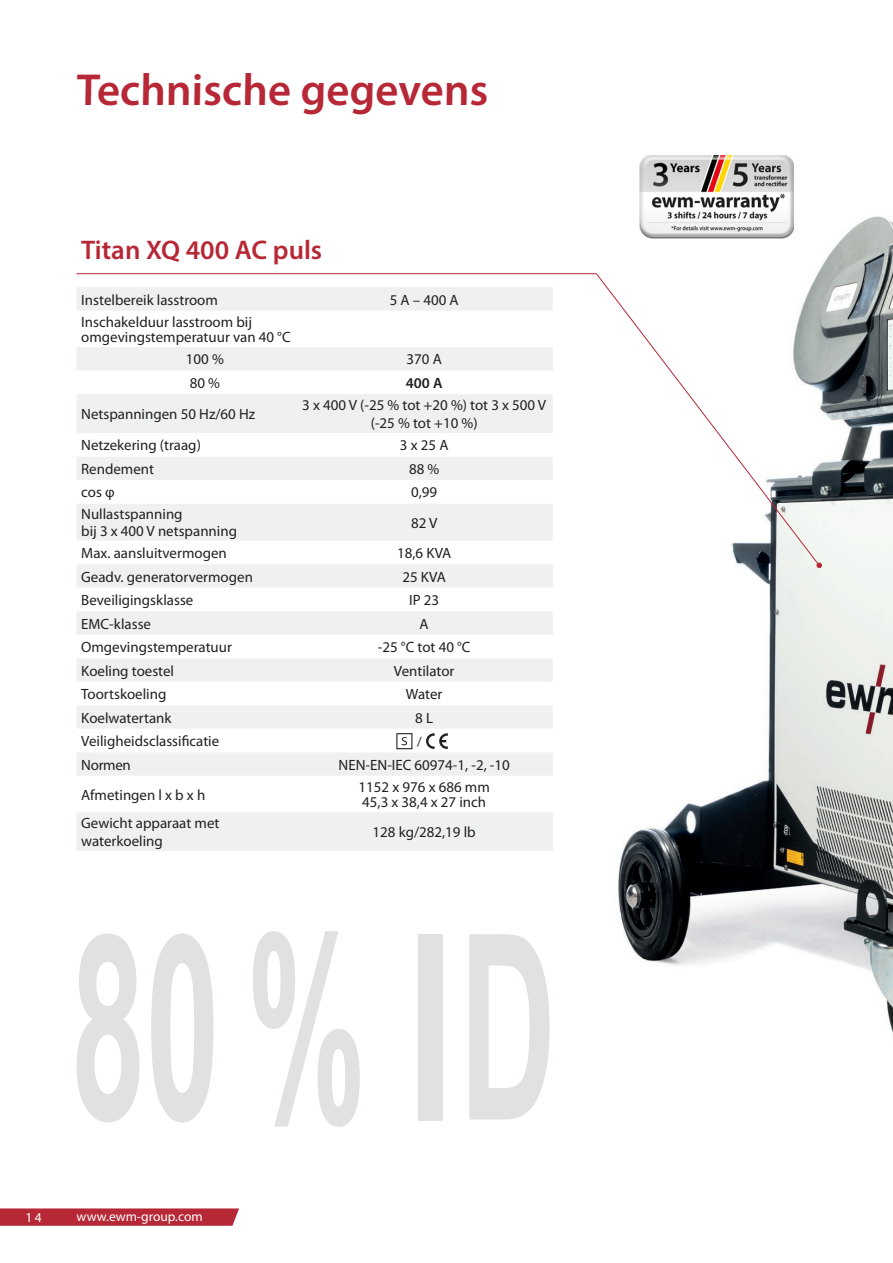
<style>
.page{position:relative;width:893px;height:1263px;background:#fff}
.page>*{position:absolute;margin:0;border:0;box-sizing:border-box;transform-origin:0 0}
.t1{font:276px "Myriad Pro";color:#e0e1e1}
.t2{font:600 45px "Myriad Pro";color:#b72837}
.t3{font:600 27px "Myriad Pro";color:#b72837}
.t4{font:15px/15.8px "Myriad Pro";color:#231f20}
.t5{font:600 15px "Myriad Pro";color:#231f20}
.t6{font:13.5px "Myriad Pro";color:#fff}
.t7{font:13.5px "Myriad Pro";color:#231f20}
</style>
<div class="page">
<img style="left:618px;top:197px;width:275px;height:837px">
<div style="left:77px;top:812px;width:476px;height:39px;background:#eff0f1"></div>
<svg style="left:77px;top:566px;width:476px;height:210px;fill:#eff0f1"></svg>
<img style="left:639px;top:155px;width:154px;height:83px">
<svg style="left:76px;top:273px;width:744px;height:293px"></svg>
<svg style="left:816px;top:563px;width:6px;height:5px"></svg>
<svg style="left:426px;top:733px;width:22px;height:16px"></svg>
<svg style="left:396px;top:733px;width:16px;height:16px"></svg>
<svg style="left:77px;top:931px;width:283px;height:196px"></svg>
<svg style="left:469px;top:934px;width:81px;height:185px"></svg>
<svg style="left:0;top:1208px;width:239px;height:18px;background:#ba3241"></svg>
<h2 class="t2" style="left:77px;top:61px;width:414px">Technische gegevens</h2>
<h3 class="t3" style="left:81px;top:233px;width:242px">Titan XQ 400 AC puls</h3>
<p class="t4" style="left:81px;top:291px;width:138px">Instelbereik lasstroom</p>
<p class="t4" style="left:390px;top:291px;width:71px">5 A – 400 A</p>
<p class="t4" style="left:81px;top:313px;width:211px">Inschakelduur lasstroom bij omgevingstemperatuur van 40 °C</p>
<p class="t4" style="left:186px;top:351px;width:39px">100 %</p>
<p class="t4" style="left:407px;top:351px;width:37px">370 A</p>
<p class="t4" style="left:190px;top:375px;width:32px">80 %</p>
<p class="t5" style="left:406px;top:373px;width:38px">400 A</p>
<p class="t4" style="left:81px;top:406px;width:176px">Netspanningen 50 Hz/60 Hz</p>
<p class="t4" style="left:302px;top:396px;width:246px;line-height:18.3px;text-align:center">3 x 400 V (-25 % tot +20 %) tot 3 x 500 V (-25 % tot +10 %)</p>
<p class="t4" style="left:81px;top:437px;width:121px">Netzekering (traag)</p>
<p class="t4" style="left:400px;top:437px;width:50px">3 x 25 A</p>
<p class="t4" style="left:81px;top:461px;width:74px">Rendement</p>
<p class="t4" style="left:409px;top:461px;width:32px">88 %</p>
<p class="t4" style="left:81px;top:484px;width:35px">cos φ</p>
<p class="t4" style="left:411px;top:484px;width:28px">0,99</p>
<p class="t4" style="left:81px;top:506px;width:157px;line-height:16.6px">Nullastspanning<br>bij 3 x 400 V netspanning</p>
<p class="t4" style="left:411px;top:515px;width:28px">82 V</p>
<p class="t4" style="left:81px;top:545px;width:147px">Max. aansluitvermogen</p>
<p class="t4" style="left:397px;top:545px;width:56px">18,6 KVA</p>
<p class="t4" style="left:81px;top:568px;width:173px">Geadv. generatorvermogen</p>
<p class="t4" style="left:402px;top:568px;width:45px">25 KVA</p>
<p class="t4" style="left:81px;top:592px;width:114px">Beveiligingsklasse</p>
<p class="t4" style="left:409px;top:592px;width:31px">IP 23</p>
<p class="t4" style="left:81px;top:615px;width:71px">EMC-klasse</p>
<p class="t4" style="left:420px;top:615px;width:11px">A</p>
<p class="t4" style="left:81px;top:639px;width:152px">Omgevingstemperatuur</p>
<p class="t4" style="left:378px;top:639px;width:94px">-25 °C tot 40 °C</p>
<p class="t4" style="left:81px;top:662px;width:94px">Koeling toestel</p>
<p class="t4" style="left:394px;top:662px;width:62px">Ventilator</p>
<p class="t4" style="left:81px;top:686px;width:87px">Toortskoeling</p>
<p class="t4" style="left:406px;top:686px;width:38px">Water</p>
<p class="t4" style="left:81px;top:709px;width:92px">Koelwatertank</p>
<p class="t4" style="left:415px;top:709px;width:19px">8 L</p>
<p class="t4" style="left:81px;top:729px;width:140px;line-height:23.5px">Veiligheidsclassificatie<br>Normen</p>
<p class="t7" style="left:417px;top:733px;width:6px">/</p>
<p class="t4" style="left:339px;top:756px;width:173px">NEN-EN-IEC 60974-1, -2, -10</p>
<p class="t4" style="left:81px;top:786px;width:126px">Afmetingen l x b x h</p>
<p class="t4" style="left:359px;top:779px;width:133px">1152 x 976 x 686 mm<br>45,3 x 38,4 x 27 inch</p>
<p class="t4" style="left:81px;top:814px;width:140px;line-height:18.3px">Gewicht apparaat met waterkoeling</p>
<p class="t4" style="left:373px;top:824px;width:105px">128 kg/282,19 lb</p>
<p class="t6" style="left:26px;top:1208px;width:18px">14</p>
<p class="t6" style="left:77px;top:1208px;width:128px">www.ewm-group.com</p>
<h1 class="t1" style="left:397px;top:857px;width:67px">I</h1>
</div>
